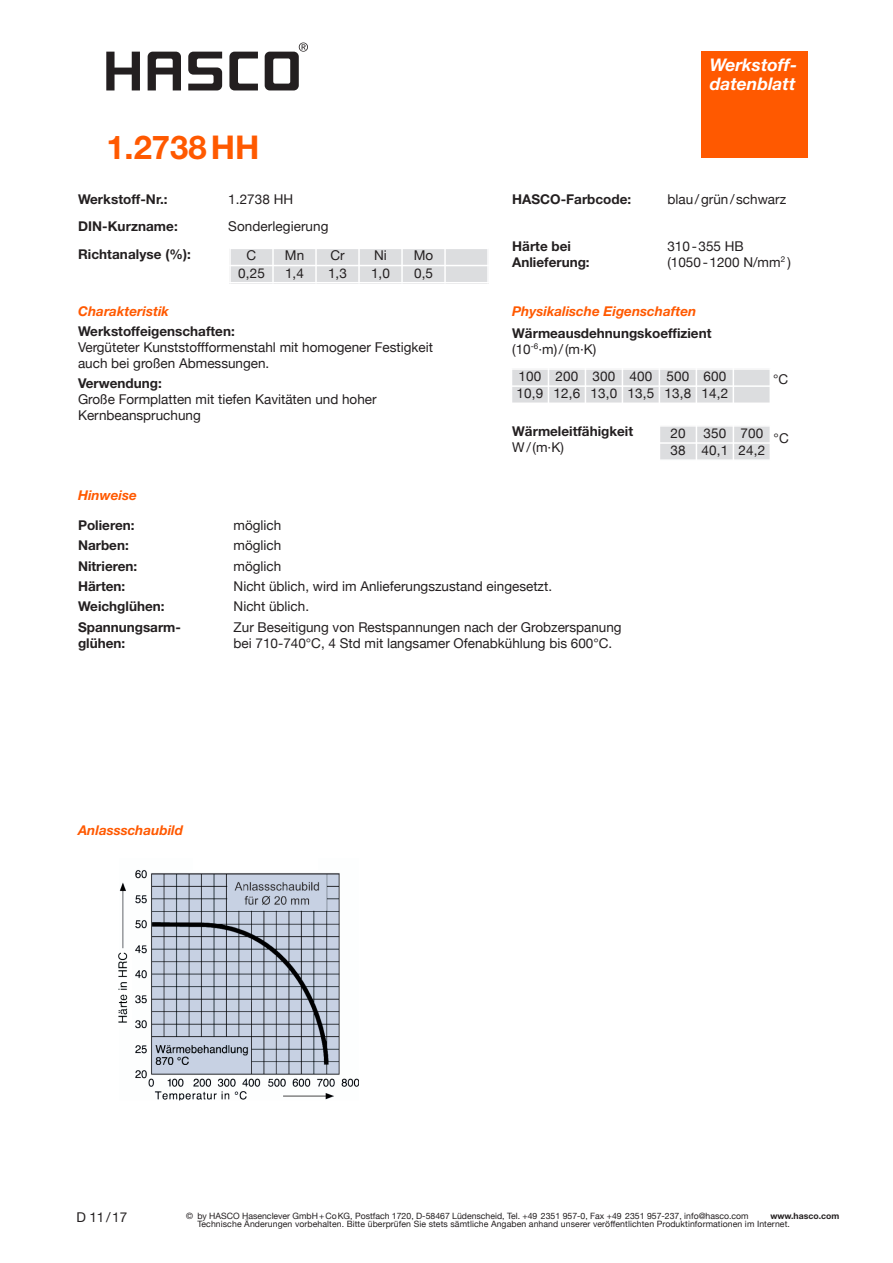
<style>
.page{position:relative;width:893px;height:1263px;background:#fff}
.page>*{position:absolute;margin:0;border:0;box-sizing:border-box;transform-origin:0 0}
.t1{font:700 32.85px "Helvetica Neue";color:#ff5900}
.t2{font:italic 700 17.4px/19.2px "Helvetica Neue";color:#fff}
.t3{font:13.5px/15.9px "Helvetica Neue";color:#231f20}
.t4{font:700 13.5px/15.9px "Helvetica Neue";color:#231f20}
.t5{font:italic 700 13.5px "Helvetica Neue";color:#ff5900}
.t6{font:8.7px "Helvetica Neue";letter-spacing:.01em;color:#231f20}
.t7{font:700 8.7px "Helvetica Neue";color:#231f20}
.s1{font-weight:400}
</style>
<div class="page">
<svg style="left:106px;top:52px;width:34px;height:38px"></svg>
<svg style="left:229px;top:52px;width:29px;height:38px"></svg>
<svg style="left:265px;top:43px;width:43px;height:47px"></svg>
<svg style="left:188px;top:52px;width:34px;height:38px"></svg>
<svg style="left:148px;top:52px;width:33px;height:38px"></svg>
<div style="left:702px;top:51px;width:106px;height:106px;background:#ff5900"></div>
<div style="left:229px;top:248px;width:44px;height:18px;background:#dcdddf"></div>
<div style="left:273px;top:248px;width:43px;height:18px;background:#dcdddf"></div>
<div style="left:316px;top:248px;width:43px;height:18px;background:#dcdddf"></div>
<div style="left:359px;top:248px;width:43px;height:18px;background:#dcdddf"></div>
<div style="left:402px;top:248px;width:43px;height:18px;background:#dcdddf"></div>
<div style="left:445px;top:248px;width:44px;height:18px;background:#dcdddf"></div>
<div style="left:229px;top:266px;width:44px;height:17px;background:#dcdddf"></div>
<div style="left:273px;top:266px;width:43px;height:17px;background:#dcdddf"></div>
<div style="left:316px;top:266px;width:43px;height:17px;background:#dcdddf"></div>
<div style="left:359px;top:266px;width:43px;height:17px;background:#dcdddf"></div>
<div style="left:402px;top:266px;width:43px;height:17px;background:#dcdddf"></div>
<div style="left:445px;top:266px;width:44px;height:17px;background:#dcdddf"></div>
<hr style="left:229px;top:248px;width:2px;height:35px;background:#fff">
<hr style="left:272px;top:248px;width:2px;height:35px;background:#fff">
<hr style="left:315px;top:248px;width:2px;height:35px;background:#fff">
<hr style="left:358px;top:248px;width:2px;height:35px;background:#fff">
<hr style="left:401px;top:248px;width:2px;height:35px;background:#fff">
<hr style="left:444px;top:248px;width:2px;height:35px;background:#fff">
<hr style="left:487px;top:248px;width:2px;height:35px;background:#fff">
<hr style="left:229px;top:248px;width:260px;height:1px;background:#fff">
<hr style="left:229px;top:265px;width:260px;height:1px;background:#fff">
<hr style="left:229px;top:282px;width:260px;height:1px;background:#fff">
<div style="left:511px;top:368px;width:37px;height:18px;background:#dcdddf"></div>
<div style="left:548px;top:368px;width:37px;height:18px;background:#dcdddf"></div>
<div style="left:585px;top:368px;width:37px;height:18px;background:#dcdddf"></div>
<div style="left:622px;top:368px;width:37px;height:18px;background:#dcdddf"></div>
<div style="left:659px;top:368px;width:37px;height:18px;background:#dcdddf"></div>
<div style="left:696px;top:368px;width:37px;height:18px;background:#dcdddf"></div>
<div style="left:733px;top:368px;width:38px;height:18px;background:#dcdddf"></div>
<div style="left:511px;top:386px;width:37px;height:18px;background:#dcdddf"></div>
<div style="left:548px;top:386px;width:37px;height:18px;background:#dcdddf"></div>
<div style="left:585px;top:386px;width:37px;height:18px;background:#dcdddf"></div>
<div style="left:622px;top:386px;width:37px;height:18px;background:#dcdddf"></div>
<div style="left:659px;top:386px;width:37px;height:18px;background:#dcdddf"></div>
<div style="left:696px;top:386px;width:37px;height:18px;background:#dcdddf"></div>
<div style="left:733px;top:386px;width:38px;height:18px;background:#dcdddf"></div>
<hr style="left:511px;top:368px;width:1px;height:36px;background:#fff">
<hr style="left:548px;top:368px;width:1px;height:36px;background:#fff">
<hr style="left:585px;top:368px;width:1px;height:36px;background:#fff">
<hr style="left:622px;top:368px;width:1px;height:36px;background:#fff">
<hr style="left:659px;top:368px;width:1px;height:36px;background:#fff">
<hr style="left:696px;top:368px;width:1px;height:36px;background:#fff">
<hr style="left:733px;top:368px;width:1px;height:36px;background:#fff">
<hr style="left:770px;top:368px;width:1px;height:36px;background:#fff">
<hr style="left:511px;top:368px;width:260px;height:2px;background:#fff">
<hr style="left:511px;top:385px;width:260px;height:2px;background:#fff">
<hr style="left:511px;top:402px;width:260px;height:2px;background:#fff">
<div style="left:659px;top:425px;width:37px;height:18px;background:#dcdddf"></div>
<div style="left:696px;top:425px;width:37px;height:18px;background:#dcdddf"></div>
<div style="left:733px;top:425px;width:38px;height:18px;background:#dcdddf"></div>
<div style="left:659px;top:443px;width:37px;height:18px;background:#dcdddf"></div>
<div style="left:696px;top:443px;width:37px;height:18px;background:#dcdddf"></div>
<div style="left:733px;top:443px;width:38px;height:18px;background:#dcdddf"></div>
<hr style="left:659px;top:425px;width:1px;height:36px;background:#fff">
<hr style="left:696px;top:425px;width:1px;height:36px;background:#fff">
<hr style="left:733px;top:425px;width:1px;height:36px;background:#fff">
<hr style="left:770px;top:425px;width:1px;height:36px;background:#fff">
<hr style="left:659px;top:425px;width:112px;height:2px;background:#fff">
<hr style="left:659px;top:442px;width:112px;height:2px;background:#fff">
<hr style="left:659px;top:459px;width:112px;height:2px;background:#fff">
<img style="left:118px;top:870px;width:240px;height:231px">
<h1 class="t1" style="left:106px;top:135px;width:155px">1.2738 HH</h1>
<p class="t4" style="left:78px;top:192px;width:91px">Werkstoff-Nr.:</p>
<p class="t3" style="left:228px;top:191px;width:67px">1.2738 HH</p>
<p class="t4" style="left:78px;top:220px;width:101px">DIN-Kurzname:</p>
<p class="t3" style="left:228px;top:218px;width:102px">Sonderlegierung</p>
<p class="t4" style="left:78px;top:247px;width:114px">Richtanalyse (%):</p>
<p class="t3" style="left:247px;top:247px;width:11px">C</p>
<p class="t3" style="left:285px;top:247px;width:21px">Mn</p>
<p class="t3" style="left:330px;top:247px;width:16px">Cr</p>
<p class="t3" style="left:374px;top:247px;width:14px">Ni</p>
<p class="t3" style="left:414px;top:247px;width:21px">Mo</p>
<p class="t3" style="left:238px;top:265px;width:28px">0,25</p>
<p class="t3" style="left:285px;top:265px;width:21px">1,4</p>
<p class="t3" style="left:328px;top:265px;width:21px">1,3</p>
<p class="t3" style="left:371px;top:265px;width:21px">1,0</p>
<p class="t3" style="left:414px;top:265px;width:21px">0,5</p>
<p class="t2" style="left:710px;top:57px;width:89px">Werkstoff&shy;datenblatt</p>
<p class="t4" style="left:512px;top:193px;width:121px">HASCO-Farbcode:</p>
<p class="t3" style="left:667px;top:191px;width:120px">blau / grün / schwarz</p>
<p class="t4" style="left:512px;top:239px;width:60px">Härte bei</p>
<p class="t3" style="left:667px;top:238px;width:78px">310-355 HB</p>
<p class="t4" style="left:512px;top:255px;width:79px">Anlieferung:</p>
<p class="t3" style="left:667px;top:254px;width:125px">(1050-1200 N/mm<sup>2</sup> )</p>
<p class="t5" style="left:78px;top:306px;width:93px">Charakteristik</p>
<p class="t5" style="left:512px;top:306px;width:186px">Physikalische Eigenschaften</p>
<p class="t4" style="left:78px;top:325px;width:158px">Werkstoffeigenschaften:</p>
<p class="t3" style="left:78px;top:339px;width:356px">Vergüteter Kunststoffformenstahl mit homogener Festigkeit auch bei großen Abmessungen.</p>
<p class="t4" style="left:78px;top:377px;width:85px">Verwendung:</p>
<p class="t3" style="left:78px;top:391px;width:300px">Große Formplatten mit tiefen Kavitäten und hoher<br>Kernbeanspruchung</p>
<p class="t4" style="left:512px;top:327px;width:201px">Wärmeausdehnungskoeffizient <span class="s1">(10</span><sup>-6</sup><span class="s1">·m) / (m·K)</span></p>
<p class="t3" style="left:517px;top:367px;width:213px;line-height:17.1px">100 200 300 400 500 600<br>10,9 12,6 13,0 13,5 13,8 14,2</p>
<p class="t3" style="left:670px;top:425px;width:17px">20</p>
<p class="t4" style="left:512px;top:424px;width:122px">Wärmeleitfähigkeit</p>
<p class="t3" style="left:512px;top:439px;width:53px">W / (m·K)</p>
<p class="t3" style="left:670px;top:424px;width:96px;line-height:17.1px;text-align:right">350 700<br>38 40,1 24,2</p>
<p class="t3" style="left:773px;top:371px;width:17px">°C</p>
<p class="t3" style="left:774px;top:430px;width:17px">°C</p>
<p class="t5" style="left:78px;top:491px;width:60px">Hinweise</p>
<p class="t4" style="left:78px;top:518px;width:58px">Polieren:</p>
<p class="t3" style="left:234px;top:517px;width:49px">möglich</p>
<p class="t4" style="left:78px;top:539px;width:52px">Narben:</p>
<p class="t3" style="left:234px;top:537px;width:49px">möglich</p>
<p class="t4" style="left:78px;top:559px;width:61px">Nitrieren:</p>
<p class="t3" style="left:234px;top:558px;width:49px">möglich</p>
<p class="t4" style="left:78px;top:579px;width:49px">Härten:</p>
<p class="t3" style="left:234px;top:578px;width:320px">Nicht üblich, wird im Anlieferungszustand eingesetzt.</p>
<p class="t4" style="left:78px;top:600px;width:88px">Weichglühen:</p>
<p class="t3" style="left:234px;top:598px;width:77px">Nicht üblich.</p>
<p class="t4" style="left:78px;top:620px;width:105px">Spannungsarm-</p>
<p class="t3" style="left:234px;top:619px;width:390px">Zur Beseitigung von Restspannungen nach der Grobzerspanung</p>
<p class="t4" style="left:78px;top:636px;width:49px">glühen:</p>
<p class="t3" style="left:234px;top:635px;width:380px">bei 710-740°C, 4 Std mit langsamer Ofenabkühlung bis 600°C.</p>
<p class="t5" style="left:78px;top:825px;width:107px">Anlassschaubild</p>
<p class="t3" style="left:77px;top:1209px;width:52px">D 11/17</p>
<p class="t6" style="left:186px;top:1210px;width:564px">© by HASCO Hasenclever GmbH + Co KG, Postfach 1720, D-58467 Lüdenscheid, Tel. +49 2351 957-0, Fax +49 2351 957-237, info@hasco.com</p>
<p class="t7" style="left:770px;top:1212px;width:70px">www.hasco.com</p>
<p class="t6" style="left:197px;top:1219px;width:594px">Technische Änderungen vorbehalten. Bitte überprüfen Sie stets sämtliche Angaben anhand unserer veröffentlichten Produktinformationen im Internet.</p>
</div>
